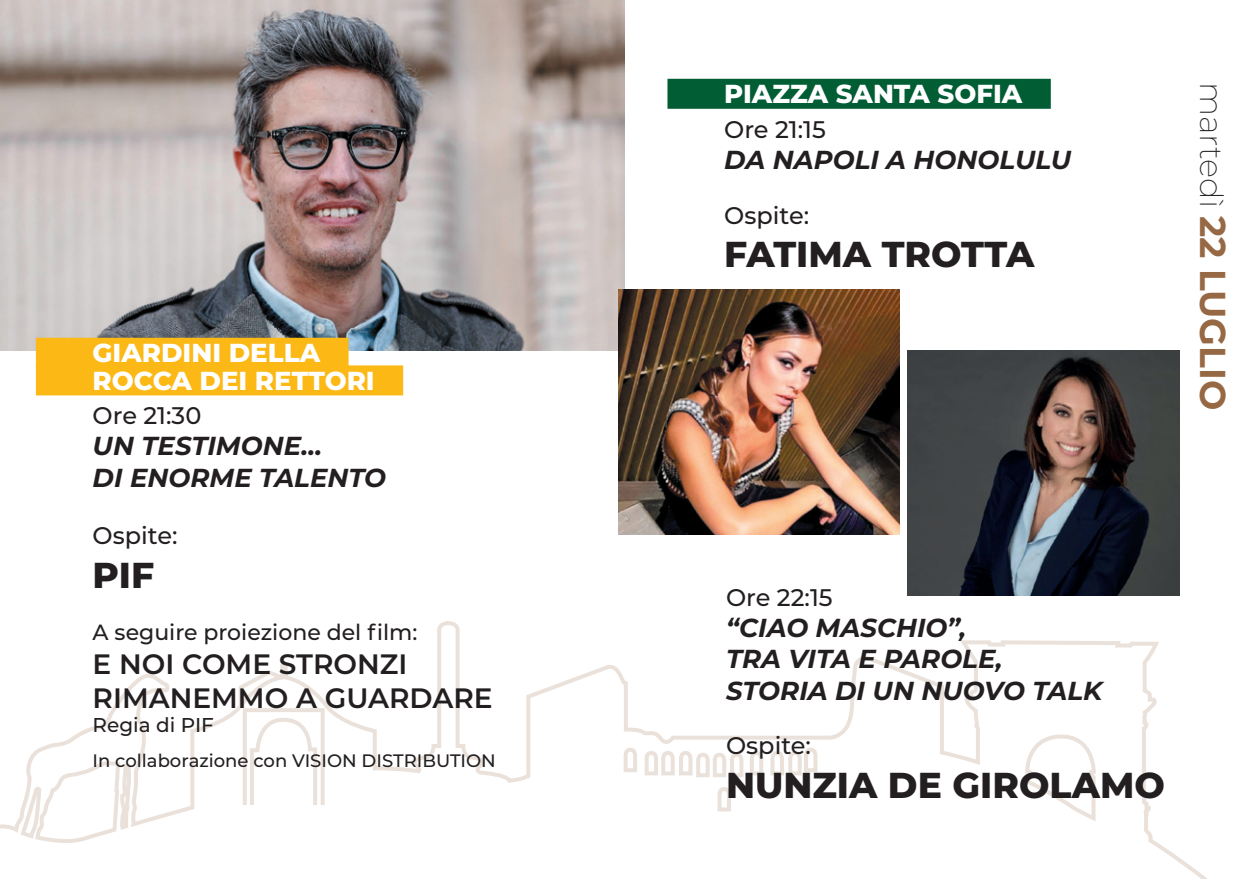
<style>
.page{position:relative;width:1248px;height:879px;background:#fff}
.page>*{position:absolute;margin:0;border:0;box-sizing:border-box;transform-origin:0 0}
.t1{font:800 36px "Montserrat";color:#231f20}
.t2{font:700 36px "Montserrat";color:#976844}
.t3{font:600 28px/33.6px "Montserrat";color:#231f20}
.t4{font:italic 700 26px/31.2px "Montserrat";color:#231f20}
.t5{font:800 26px/27.6px "Montserrat";color:#fff}
.t6{font:500 24px "Montserrat";color:#231f20}
.t7{font:500 22px "Montserrat";color:#231f20}
.t8{font:500 20px "Montserrat";color:#231f20}
.t9{font:500 18px "Montserrat";color:#231f20}
.s1{font-weight:200;font-size:32px;color:#231f20}
</style>
<div class="page">
<svg style="left:0;top:621px;width:1208px;height:258px"></svg>
<div style="left:667px;top:79px;width:383px;height:30px;background:#005d34"></div>
<img style="left:0;top:0;width:624px;height:350px">
<div style="left:36px;top:338px;width:312px;height:30px;background:#fcb814"></div>
<div style="left:36px;top:365px;width:367px;height:30px;background:#fcb814"></div>
<img style="left:618px;top:290px;width:281px;height:244px">
<img style="left:907px;top:350px;width:272px;height:246px">
<p class="t5" style="left:93px;top:338px;width:284px">GIARDINI DELLA<br>ROCCA DEI RETTORI</p>
<p class="t6" style="left:93px;top:399px;width:110px">Ore 21:30</p>
<p class="t4" style="left:93px;top:429px;width:295px">UN TESTIMONE…<br>DI ENORME TALENTO</p>
<p class="t6" style="left:93px;top:519px;width:86px">Ospite:</p>
<h1 class="t1" style="left:93px;top:548px;width:63px">PIF</h1>
<p class="t7" style="left:93px;top:617px;width:326px">A seguire proiezione del film:</p>
<p class="t3" style="left:93px;top:646px;width:401px">E NOI COME STRONZI<br>RIMANEMMO A GUARDARE</p>
<p class="t8" style="left:93px;top:710px;width:123px">Regia di PIF</p>
<p class="t9" style="left:93px;top:748px;width:405px">In collaborazione con VISION DISTRIBUTION</p>
<p class="t5" style="left:724px;top:79px;width:300px">PIAZZA SANTA SOFIA</p>
<p class="t6" style="left:724px;top:112px;width:103px">Ore 21:15</p>
<p class="t4" style="left:724px;top:143px;width:349px">DA NAPOLI A HONOLULU</p>
<p class="t6" style="left:724px;top:198px;width:86px">Ospite:</p>
<h1 class="t1" style="left:724px;top:228px;width:312px">FATIMA TROTTA</h1>
<h1 class="t2" style="left:1238px;top:82px;width:330px;rotate:90deg"><span class="s1">martedì</span> 22 LUGLIO</h1>
<p class="t6" style="left:726px;top:580px;width:108px">Ore 22:15</p>
<p class="t4" style="left:726px;top:611px;width:378px">“CIAO MASCHIO”,<br>TRA VITA E PAROLE,<br>STORIA DI UN NUOVO TALK</p>
<p class="t6" style="left:726px;top:729px;width:86px">Ospite:</p>
<h1 class="t1" style="left:726px;top:758px;width:440px">NUNZIA DE GIROLAMO</h1>
</div>
